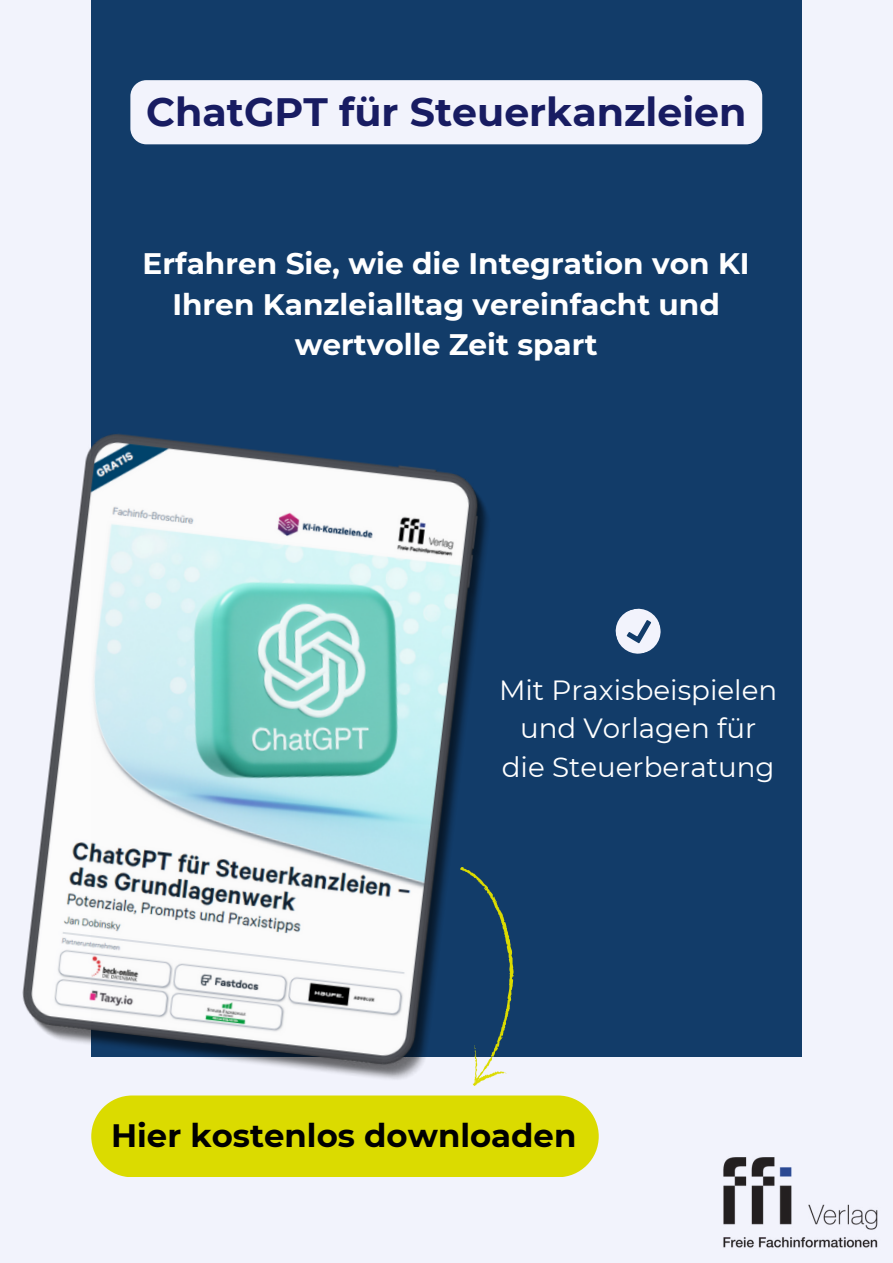
<style>
.page{position:relative;width:893px;height:1263px;background:#f2f3fc}
.page>*{position:absolute;margin:0;border:0;box-sizing:border-box;transform-origin:0 0}
.t1{font:700 39.6px "Montserrat";color:#181c62}
.t2{font:700 32.4px "Montserrat";color:#000}
.t3{font:700 29.55px/40.5px "Montserrat";color:#fff;text-align:center}
.t4{font:27.75px/38.2px "Montserrat";color:#fff;text-align:center}
</style>
<div class="page">
<div style="left:91px;top:0;width:710px;height:1057px;background:#123c69"></div>
<img style="left:22px;top:301px;width:780px;height:876px">
<svg style="left:613px;top:606px;width:50px;height:50px"></svg>
<img style="left:709px;top:1142px;width:169px;height:106px">
<div style="left:91px;top:1095px;width:508px;height:82px;background:#dbdb00;border-radius:41px"></div>
<div style="left:130px;top:80px;width:632px;height:64px;background:#f2f3fc"></div>
<svg style="left:460px;top:867px;width:54px;height:219px"></svg>
<p class="t1" style="left:146px;top:84px;width:602px">ChatGPT für Steuerkanzleien</p>
<p class="t3" style="left:143px;top:242px;width:609px">Erfahren Sie, wie die Integration von KI<br>Ihren Kanzleialltag vereinfacht und wertvolle Zeit spart</p>
<p class="t4" style="left:499px;top:670px;width:280px">Mit Praxisbeispielen und Vorlagen für die Steuerberatung</p>
<p class="t2" style="left:111px;top:1112px;width:467px">Hier kostenlos downloaden</p>
</div>
